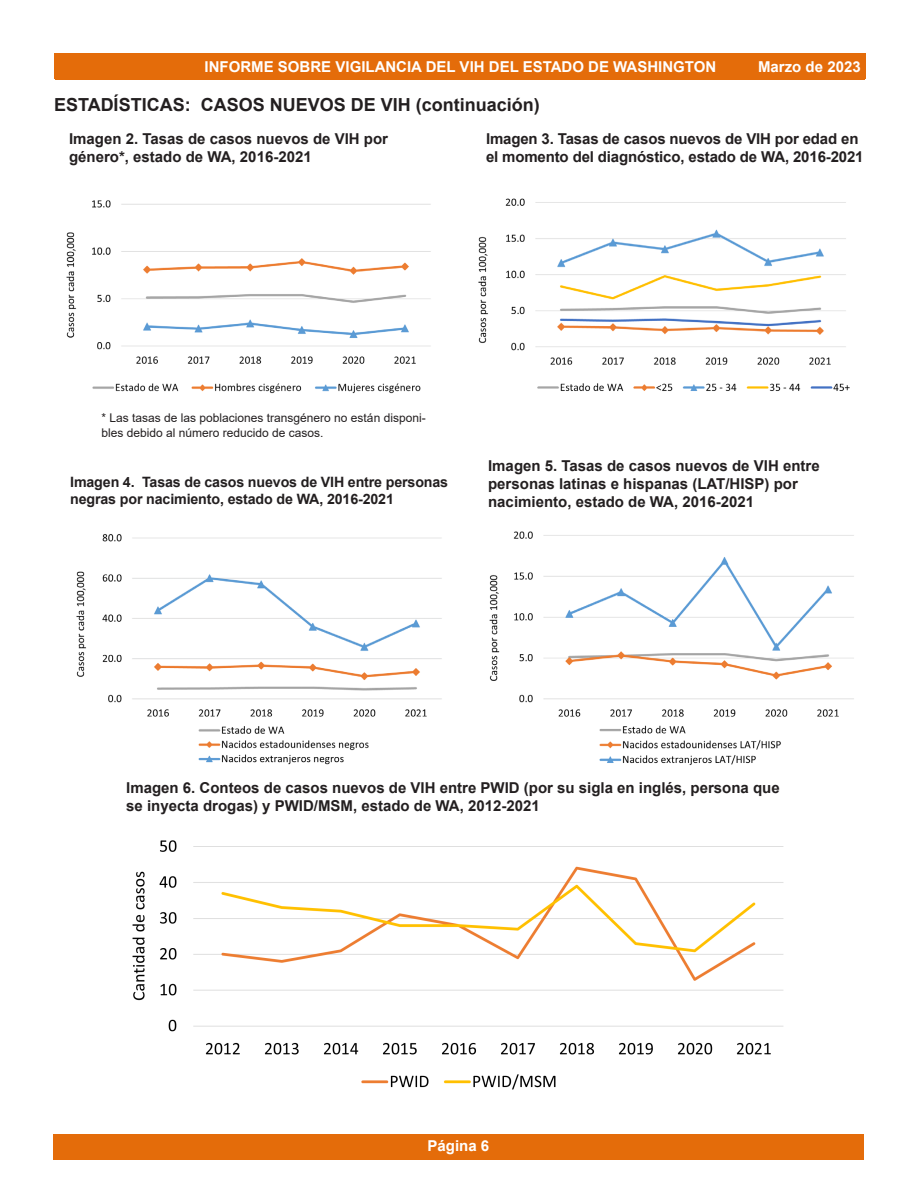
<style>
.page{position:relative;width:918px;height:1188px;background:#fff}
.page>*{position:absolute;margin:0;border:0;box-sizing:border-box;transform-origin:0 0}
.t1{font:700 18px "Arial";color:#231f20}
.t2{font:700 15px/18px "Arial";color:#231f20}
.t3{font:700 15px "Arial";color:#fff}
.t4{font:700 14.25px/17.1px "Arial";letter-spacing:-.01em;color:#231f20}
.t5{font:12px/14.4px "Arial";color:#231f20}
</style>
<div class="page">
<div style="left:55px;top:54px;width:811px;height:25px;background:#e46c0a"></div>
<div style="left:56px;top:62px;width:810px;height:18px;background:#e46c0a"></div>
<div style="left:54px;top:1134px;width:810px;height:26px;background:#e46c0a"></div>
<img style="left:66px;top:200px;width:365px;height:194px">
<img style="left:76px;top:534px;width:366px;height:231px">
<img style="left:478px;top:198px;width:372px;height:193px">
<img style="left:489px;top:531px;width:365px;height:234px">
<img style="left:132px;top:840px;width:652px;height:250px">
<p class="t3" style="left:205px;top:57px;width:513px">INFORME SOBRE VIGILANCIA DEL VIH DEL ESTADO DE WASHINGTON</p>
<p class="t3" style="left:758px;top:56px;width:104px">Marzo de 2023</p>
<p class="t1" style="left:54px;top:92px;width:487px">ESTADÍSTICAS: CASOS NUEVOS DE VIH (continuación)</p>
<p class="t2" style="left:69px;top:130px;width:321px">Imagen 2. Tasas de casos nuevos de VIH por género*, estado de WA, 2016-2021</p>
<p class="t2" style="left:486px;top:130px;width:379px">Imagen 3. Tasas de casos nuevos de VIH por edad en el momento del diagnóstico, estado de WA, 2016-2021</p>
<p class="t5" style="left:102px;top:411px;width:326px">* Las tasas de las poblaciones transgénero no están disponi&shy;bles debido al número reducido de casos.</p>
<p class="t4" style="left:70px;top:474px;width:379px">Imagen 4. Tasas de casos nuevos de VIH entre personas negras por nacimiento, estado de WA, 2016-2021</p>
<p class="t2" style="left:488px;top:457px;width:333px">Imagen 5. Tasas de casos nuevos de VIH entre personas latinas e hispanas (LAT/HISP) por nacimiento, estado de WA, 2016-2021</p>
<p class="t2" style="left:126px;top:779px;width:655px">Imagen 6. Conteos de casos nuevos de VIH entre PWID (por su sigla en inglés, persona que se inyecta drogas) y PWID/MSM, estado de WA, 2012-2021</p>
<p class="t3" style="left:428px;top:1135px;width:63px">Página 6</p>
</div>
